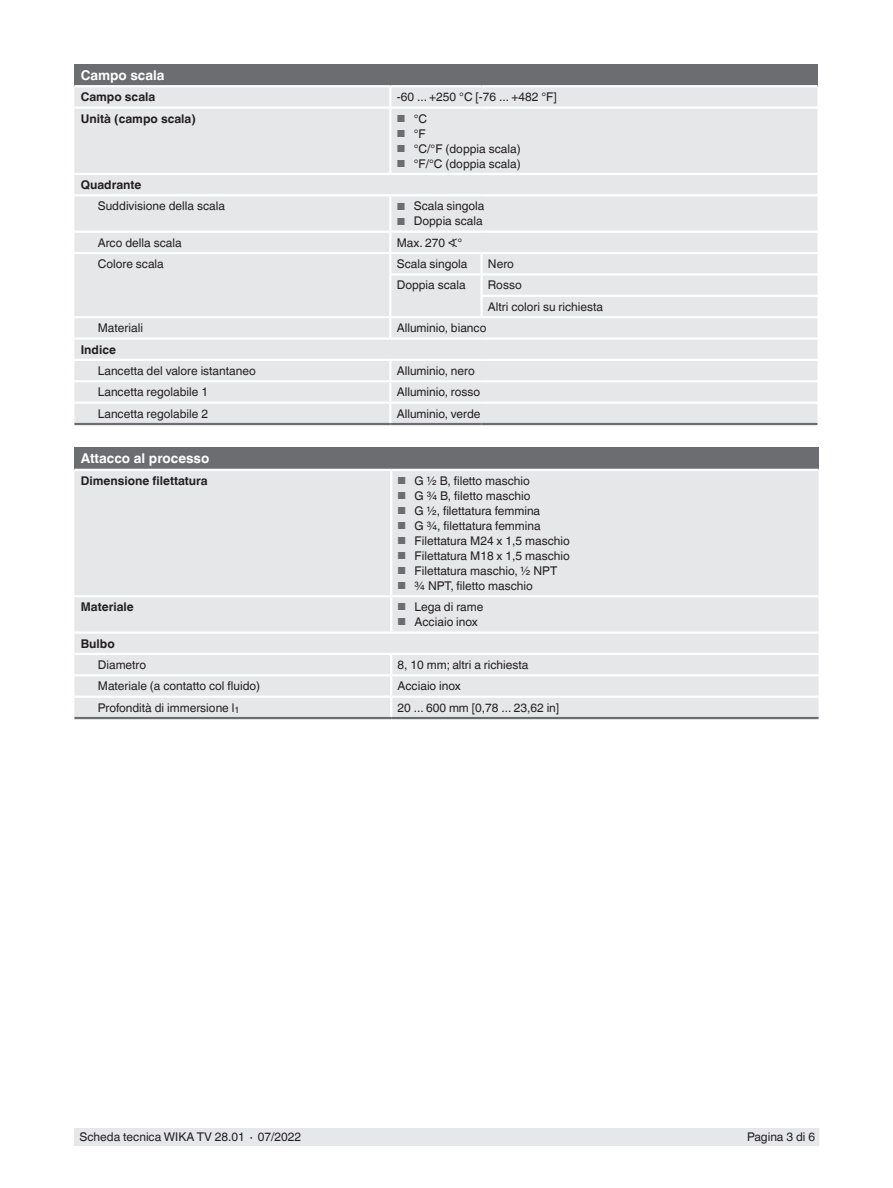
<style>
.page{position:relative;width:893px;height:1188px;background:#fff}
.page>*{position:absolute;margin:0;border:0;box-sizing:border-box;transform-origin:0 0}
.t1{font:700 13.5px "Helvetica World";color:#fff}
.t2{font:12px/21.3px "Helvetica World";color:#231f20}
.t3{font:700 12px "Helvetica World";color:#231f20}
.s1{font-size:10.2px;color:#6c6d70}
</style>
<div class="page">
<div style="left:75px;top:1128px;width:744px;height:17px;background:#e6e7e9"></div>
<div style="left:74px;top:64px;width:743px;height:22px;background:#6c6d70"></div>
<div style="left:74px;top:87px;width:743px;height:336px;background:#e6e7e9"></div>
<hr style="left:74px;top:423px;width:316px;height:2px;background:#6c6d70">
<hr style="left:390px;top:423px;width:92px;height:2px;background:#6c6d70">
<hr style="left:482px;top:423px;width:335px;height:2px;background:#6c6d70">
<hr style="left:74px;top:85px;width:316px;height:2px;background:#fff">
<hr style="left:390px;top:85px;width:92px;height:2px;background:#fff">
<hr style="left:482px;top:85px;width:335px;height:2px;background:#fff">
<hr style="left:74px;top:106px;width:316px;height:3px;background:#fff">
<hr style="left:390px;top:106px;width:92px;height:3px;background:#fff">
<hr style="left:389px;top:109px;width:2px;height:64px;background:#fff">
<hr style="left:482px;top:106px;width:335px;height:3px;background:#fff">
<hr style="left:74px;top:173px;width:316px;height:2px;background:#fff">
<hr style="left:390px;top:173px;width:92px;height:2px;background:#fff">
<hr style="left:482px;top:173px;width:335px;height:2px;background:#fff">
<hr style="left:74px;top:194px;width:316px;height:2px;background:#fff">
<hr style="left:390px;top:194px;width:92px;height:2px;background:#fff">
<hr style="left:389px;top:196px;width:2px;height:35px;background:#fff">
<hr style="left:482px;top:194px;width:335px;height:2px;background:#fff">
<hr style="left:74px;top:231px;width:316px;height:2px;background:#fff">
<hr style="left:390px;top:231px;width:92px;height:2px;background:#fff">
<hr style="left:482px;top:231px;width:335px;height:2px;background:#fff">
<hr style="left:74px;top:252px;width:316px;height:2px;background:#fff">
<hr style="left:390px;top:252px;width:92px;height:2px;background:#fff">
<svg style="left:389px;top:233px;width:2px;height:40px"></svg>
<hr style="left:482px;top:252px;width:335px;height:2px;background:#fff">
<hr style="left:480px;top:254px;width:3px;height:19px;background:#fff">
<hr style="left:389px;top:273px;width:93px;height:3px;background:#fff">
<hr style="left:389px;top:276px;width:2px;height:20px;background:#fff">
<hr style="left:482px;top:273px;width:335px;height:3px;background:#fff">
<hr style="left:480px;top:276px;width:3px;height:19px;background:#fff">
<hr style="left:389px;top:296px;width:2px;height:20px;background:#fff">
<hr style="left:480px;top:295px;width:337px;height:2px;background:#fff">
<hr style="left:480px;top:297px;width:3px;height:19px;background:#fff">
<hr style="left:74px;top:316px;width:316px;height:2px;background:#fff">
<hr style="left:390px;top:316px;width:92px;height:2px;background:#fff">
<svg style="left:389px;top:318px;width:2px;height:19px"></svg>
<hr style="left:482px;top:316px;width:335px;height:2px;background:#fff">
<hr style="left:74px;top:337px;width:316px;height:3px;background:#fff">
<hr style="left:390px;top:337px;width:92px;height:3px;background:#fff">
<hr style="left:482px;top:337px;width:335px;height:3px;background:#fff">
<hr style="left:74px;top:359px;width:316px;height:2px;background:#fff">
<hr style="left:390px;top:359px;width:92px;height:2px;background:#fff">
<svg style="left:389px;top:361px;width:2px;height:19px"></svg>
<hr style="left:482px;top:359px;width:335px;height:2px;background:#fff">
<hr style="left:74px;top:380px;width:316px;height:2px;background:#fff">
<hr style="left:390px;top:380px;width:92px;height:2px;background:#fff">
<hr style="left:389px;top:382px;width:2px;height:20px;background:#fff">
<hr style="left:482px;top:380px;width:335px;height:2px;background:#fff">
<hr style="left:74px;top:402px;width:316px;height:2px;background:#fff">
<hr style="left:390px;top:402px;width:92px;height:2px;background:#fff">
<svg style="left:389px;top:404px;width:2px;height:19px"></svg>
<hr style="left:482px;top:402px;width:335px;height:2px;background:#fff">
<svg style="left:389px;top:87px;width:2px;height:19px"></svg>
<div style="left:74px;top:447px;width:745px;height:23px;background:#6c6d70"></div>
<div style="left:74px;top:471px;width:745px;height:160px;background:#e6e7e9"></div>
<div style="left:74px;top:634px;width:745px;height:83px;background:#e6e7e9"></div>
<hr style="left:74px;top:696px;width:317px;height:2px;background:#fff">
<hr style="left:391px;top:696px;width:428px;height:2px;background:#fff">
<hr style="left:391px;top:595px;width:428px;height:2px;background:#fff">
<hr style="left:390px;top:471px;width:2px;height:124px;background:#fff">
<hr style="left:74px;top:595px;width:317px;height:2px;background:#fff">
<svg style="left:390px;top:698px;width:2px;height:19px"></svg>
<hr style="left:74px;top:717px;width:317px;height:2px;background:#6c6d70">
<hr style="left:391px;top:717px;width:428px;height:2px;background:#6c6d70">
<hr style="left:74px;top:674px;width:317px;height:2px;background:#fff">
<hr style="left:391px;top:674px;width:428px;height:2px;background:#fff">
<hr style="left:390px;top:676px;width:2px;height:20px;background:#fff">
<hr style="left:74px;top:469px;width:317px;height:2px;background:#fff">
<hr style="left:391px;top:469px;width:428px;height:2px;background:#fff">
<hr style="left:390px;top:597px;width:2px;height:34px;background:#fff">
<hr style="left:74px;top:653px;width:317px;height:2px;background:#fff">
<hr style="left:391px;top:653px;width:428px;height:2px;background:#fff">
<svg style="left:390px;top:655px;width:2px;height:19px"></svg>
<p class="t1" style="left:81px;top:67px;width:85px">Campo scala</p>
<p class="t3" style="left:81px;top:90px;width:76px">Campo scala</p>
<p class="t2" style="left:397px;top:86px;width:161px">-60 ... +250 °C [-76 ... +482 °F]</p>
<p class="t3" style="left:81px;top:111px;width:117px">Unità (campo scala)</p>
<p class="t2" style="left:397px;top:108px;width:32px"><span class="s1">■</span> °C</p>
<p class="t2" style="left:397px;top:123px;width:30px"><span class="s1">■</span> °F</p>
<p class="t2" style="left:397px;top:138px;width:125px"><span class="s1">■</span> °C/°F (doppia scala)</p>
<p class="t2" style="left:397px;top:153px;width:125px"><span class="s1">■</span> °F/°C (doppia scala)</p>
<p class="t3" style="left:81px;top:178px;width:62px">Quadrante</p>
<p class="t2" style="left:98px;top:196px;width:129px">Suddivisione della scala</p>
<p class="t2" style="left:397px;top:196px;width:89px"><span class="s1">■</span> Scala singola</p>
<p class="t2" style="left:397px;top:211px;width:88px"><span class="s1">■</span> Doppia scala</p>
<p class="t2" style="left:98px;top:232px;width:85px">Arco della scala</p>
<p class="t2" style="left:397px;top:232px;width:67px">Max. 270 ∢°</p>
<p class="t2" style="left:98px;top:253px;width:68px">Colore scala</p>
<p class="t2" style="left:397px;top:253px;width:72px">Scala singola</p>
<p class="t2" style="left:488px;top:253px;width:27px">Nero</p>
<p class="t2" style="left:397px;top:275px;width:71px">Doppia scala</p>
<p class="t2" style="left:488px;top:275px;width:117px">Rosso<br>Altri colori su richiesta</p>
<p class="t2" style="left:98px;top:317px;width:47px">Materiali</p>
<p class="t2" style="left:397px;top:317px;width:91px">Alluminio, bianco</p>
<p class="t3" style="left:81px;top:342px;width:37px">Indice</p>
<p class="t2" style="left:98px;top:360px;width:159px">Lancetta del valore istantaneo</p>
<p class="t2" style="left:397px;top:360px;width:79px">Alluminio, nero</p>
<p class="t2" style="left:98px;top:382px;width:112px">Lancetta regolabile 1</p>
<p class="t2" style="left:397px;top:382px;width:85px">Alluminio, rosso</p>
<p class="t2" style="left:98px;top:403px;width:112px">Lancetta regolabile 2</p>
<p class="t2" style="left:397px;top:403px;width:85px">Alluminio, verde</p>
<p class="t1" style="left:81px;top:451px;width:130px">Attacco al processo</p>
<p class="t3" style="left:81px;top:474px;width:128px">Dimensione filettatura</p>
<p class="t2" style="left:398px;top:470px;width:134px"><span class="s1">■</span> G ½ B, filetto maschio</p>
<p class="t2" style="left:398px;top:485px;width:134px"><span class="s1">■</span> G ¾ B, filetto maschio</p>
<p class="t2" style="left:398px;top:500px;width:144px"><span class="s1">■</span> G ½, filettatura femmina</p>
<p class="t2" style="left:398px;top:515px;width:145px"><span class="s1">■</span> G ¾, filettatura femmina</p>
<p class="t2" style="left:398px;top:530px;width:174px"><span class="s1">■</span> Filettatura M24 x 1,5 maschio</p>
<p class="t2" style="left:398px;top:545px;width:174px"><span class="s1">■</span> Filettatura M18 x 1,5 maschio</p>
<p class="t2" style="left:398px;top:560px;width:161px"><span class="s1">■</span> Filettatura maschio, ½ NPT</p>
<p class="t2" style="left:398px;top:575px;width:137px"><span class="s1">■</span> ¾ NPT, filetto maschio</p>
<p class="t3" style="left:81px;top:600px;width:54px">Materiale</p>
<p class="t2" style="left:398px;top:596px;width:87px"><span class="s1">■</span> Lega di rame</p>
<p class="t2" style="left:398px;top:611px;width:82px"><span class="s1">■</span> Acciaio inox</p>
<p class="t3" style="left:81px;top:636px;width:35px">Bulbo</p>
<p class="t2" style="left:98px;top:654px;width:50px">Diametro</p>
<p class="t2" style="left:398px;top:654px;width:132px">8, 10 mm; altri a richiesta</p>
<p class="t2" style="left:98px;top:675px;width:164px">Materiale (a contatto col fluido)</p>
<p class="t2" style="left:398px;top:675px;width:65px">Acciaio inox</p>
<p class="t2" style="left:98px;top:697px;width:143px">Profondità di immersione l<sub>1</sub></p>
<p class="t2" style="left:398px;top:697px;width:163px">20 ... 600 mm [0,78 ... 23,62 in]</p>
<p class="t2" style="left:80px;top:1126px;width:223px">Scheda tecnica WIKA TV 28.01 ∙ 07/2022</p>
<p class="t2" style="left:747px;top:1126px;width:70px">Pagina 3 di 6</p>
</div>
